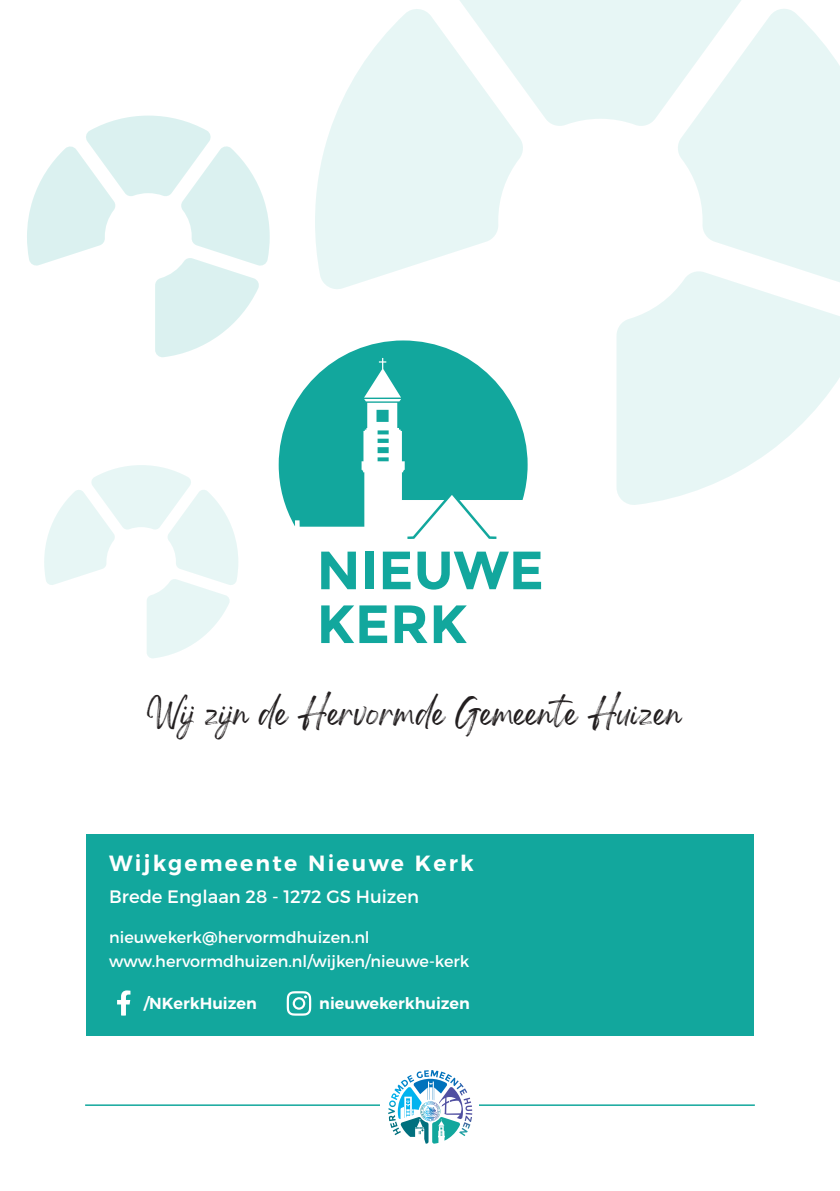
<style>
.page{position:relative;width:840px;height:1191px;background:#fff}
.page>*{position:absolute;margin:0;border:0;box-sizing:border-box;transform-origin:0 0}
.t1{font:24px "Gellatio";letter-spacing:.03em;color:#231f20}
.t2{font:600 22px "Montserrat";letter-spacing:.1em;color:#fff}
.t3{font:18px "Montserrat";color:#fff}
.t4{font:16px/24px "Montserrat";color:#fff}
.t5{font:600 16px "Montserrat";color:#fff}
</style>
<div class="page">
<svg style="left:278px;top:340px;width:249px;height:199px;fill:#12a79d"></svg>
<svg style="left:321px;top:551px;width:35px;height:38px"></svg>
<div style="left:365px;top:551px;width:8px;height:38px;background:#12a79d"></div>
<svg style="left:382px;top:551px;width:28px;height:38px"></svg>
<svg style="left:417px;top:551px;width:123px;height:38px"></svg>
<svg style="left:321px;top:605px;width:66px;height:38px"></svg>
<svg style="left:394px;top:605px;width:33px;height:38px"></svg>
<svg style="left:433px;top:605px;width:33px;height:38px"></svg>
<hr style="left:85px;top:1104px;width:669px;height:2px;background:#12a79d">
<div style="left:380px;top:1059px;width:99px;height:93px;background:#fff"></div>
<img style="left:388px;top:1070px;width:84px;height:73px">
<div style="left:86px;top:833px;width:667px;height:202px;background:#12a79d"></div>
<svg style="left:117px;top:990px;width:14px;height:25px"></svg>
<svg style="left:286px;top:991px;width:25px;height:24px"></svg>
<div style="left:460px;top:0;width:281px;height:126px;background:#e7f6f5"></div>
<svg style="left:676px;top:6px;width:163px;height:264px;fill:#e7f6f5"></svg>
<svg style="left:616px;top:270px;width:223px;height:235px;fill:#e7f6f5"></svg>
<svg style="left:315px;top:6px;width:209px;height:283px;fill:#e7f6f5"></svg>
<svg style="left:27px;top:116px;width:242px;height:241px"></svg>
<svg style="left:44px;top:465px;width:194px;height:193px"></svg>
<h1 class="t1" style="left:147px;top:707px;width:535px">Wijzijn de Hervormde Gemeente Huizen</h1>
<h2 class="t2" style="left:109px;top:845px;width:366px">Wijkgemeente Nieuwe Kerk</h2>
<p class="t3" style="left:109px;top:885px;width:311px">Brede Englaan 28 - 1272 GS Huizen</p>
<p class="t4" style="left:109px;top:925px;width:361px">nieuwekerk@hervormdhuizen.nl www.hervormdhuizen.nl/wijken/nieuwe-kerk</p>
<p class="t5" style="left:144px;top:990px;width:115px">/NKerkHuizen</p>
<p class="t5" style="left:319px;top:990px;width:152px">nieuwekerkhuizen</p>
</div>
